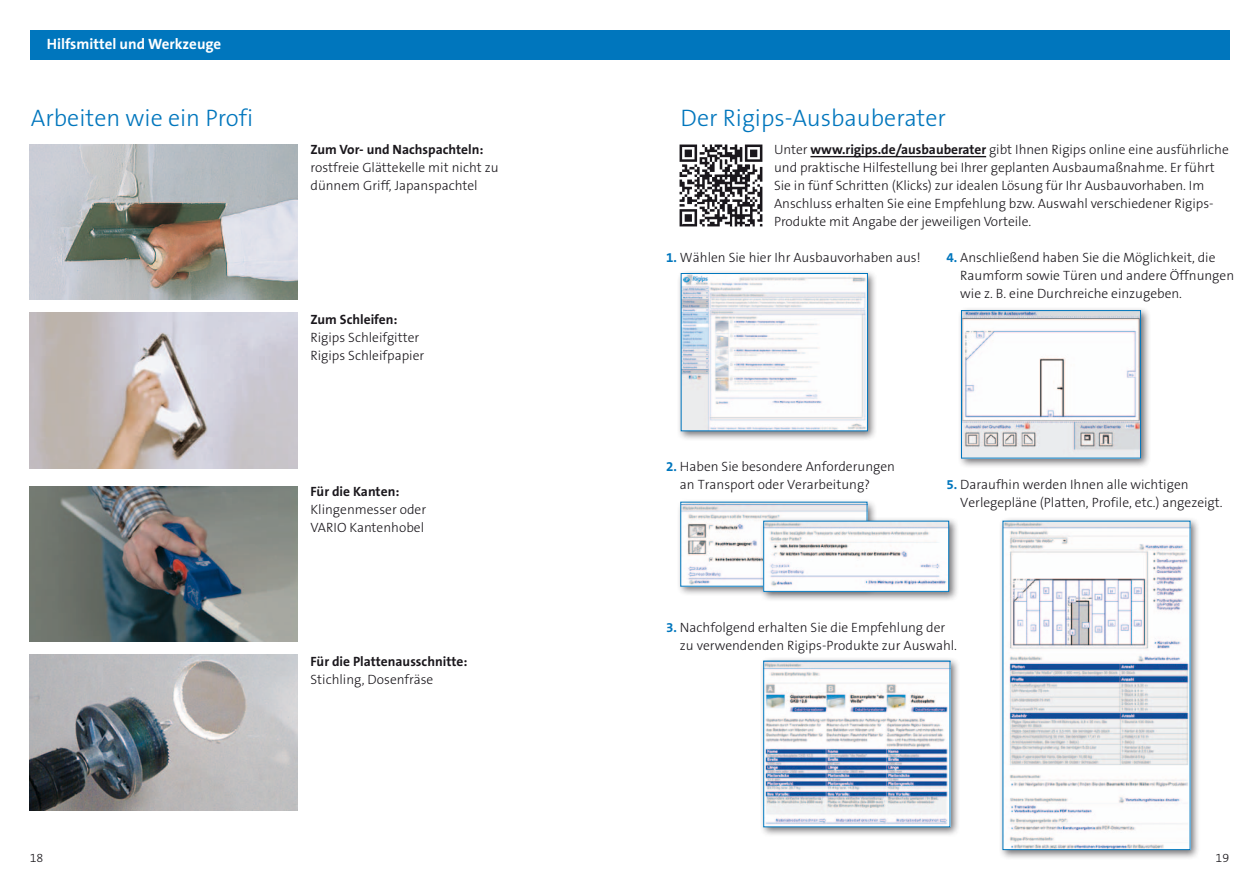
<style>
.page{position:relative;width:1259px;height:893px;background:#fff}
.page>*{position:absolute;margin:0;border:0;box-sizing:border-box;transform-origin:0 0}
.t1{font:300 24px "The Sans B3";color:#0076bd}
.t2{font:700 15px "The Sans B7";color:#fff}
.t3{font:300 13.5px/18px "The Sans B3";color:#1a171c}
.t4{font:700 13.5px "The Sans B7";color:#1a171c}
.t5{font:300 12.45px "The Sans B W3";color:#1a171c}
.s1{font-family:"The Sans B7";font-weight:700}
.s2{font-family:"The Sans B7";font-weight:700;color:#0076bd}
</style>
<div class="page">
<img style="left:30px;top:144px;width:268px;height:155px">
<hr style="left:810px;top:156px;width:176px;height:1px;background:#1a171c">
<div style="left:30px;top:30px;width:1199px;height:30px;background:#0076bd"></div>
<img style="left:30px;top:486px;width:268px;height:155px">
<img style="left:30px;top:313px;width:268px;height:155px">
<img style="left:30px;top:655px;width:268px;height:155px">
<div style="left:677px;top:269px;width:200px;height:172px;background:#1a171c;opacity:.6"></div>
<img style="left:683px;top:275px;width:182px;height:154px">
<div style="left:676px;top:498px;width:201px;height:98px;background:#1a171c;opacity:.6"></div>
<img style="left:682px;top:505px;width:183px;height:79px">
<div style="left:759px;top:517px;width:200px;height:85px;background:#1a171c;opacity:.6"></div>
<img style="left:765px;top:523px;width:182px;height:67px">
<div style="left:763px;top:521px;width:186px;height:71px;border:1px solid #0076bd"></div>
<div style="left:759px;top:657px;width:201px;height:180px;background:#1a171c;opacity:.6"></div>
<img style="left:765px;top:663px;width:183px;height:162px">
<div style="left:763px;top:661px;width:187px;height:166px;border:1px solid #0076bd"></div>
<div style="left:957px;top:306px;width:193px;height:162px;background:#1a171c;opacity:.6"></div>
<img style="left:963px;top:312px;width:175px;height:144px">
<div style="left:961px;top:310px;width:179px;height:148px;border:1px solid #0076bd"></div>
<div style="left:999px;top:517px;width:201px;height:343px;background:#1a171c;opacity:.6"></div>
<img style="left:1004px;top:523px;width:184px;height:325px">
<img style="left:679px;top:144px;width:84px;height:83px">
<p class="t2" style="left:47px;top:36px;width:176px">Hilfsmittel und Werkzeuge</p>
<h1 class="t1" style="left:31px;top:105px;width:224px">Arbeiten wie ein Profi</h1>
<h1 class="t1" style="left:680px;top:105px;width:267px">Der Rigips-Ausbauberater</h1>
<p class="t5" style="left:30px;top:850px;width:15px">18</p>
<p class="t4" style="left:310px;top:142px;width:174px">Zum Vor- und Nachspachteln:</p>
<p class="t3" style="left:310px;top:159px;width:190px">rostfreie Glättekelle mit nicht zu dünnem Griff, Japanspachtel</p>
<p class="t4" style="left:310px;top:312px;width:88px">Zum Schleifen:</p>
<p class="t3" style="left:310px;top:329px;width:115px">Rigips Schleifgitter<br>Rigips Schleifpapier</p>
<p class="t4" style="left:310px;top:484px;width:90px">Für die Kanten:</p>
<p class="t3" style="left:310px;top:501px;width:117px">Klingenmesser oder<br>VARIO Kantenhobel</p>
<p class="t4" style="left:310px;top:654px;width:158px">Für die Plattenausschnitte:</p>
<p class="t3" style="left:310px;top:671px;width:124px">Stichling, Dosenfräse</p>
<p class="t3" style="left:774px;top:141px;width:456px">Unter <span class="s1">www.rigips.de/ausbauberater</span> gibt Ihnen Rigips online eine ausführliche und praktische Hilfestellung bei Ihrer geplanten Ausbaumaßnahme. Er führt Sie in fünf Schritten (Klicks) zur idealen Lösung für Ihr Ausbauvorhaben. Im Anschluss erhalten Sie eine Empfehlung bzw. Auswahl verschiedener Rigips-Produkte mit Angabe der jeweiligen Vorteile.</p>
<p class="t3" style="left:666px;top:249px;width:256px"><span class="s2">1.</span> Wählen Sie hier Ihr Ausbauvorhaben aus!</p>
<p class="t3" style="left:960px;top:249px;width:275px;text-indent:-14px"><span class="s2">4.</span> Anschließend haben Sie die Möglichkeit, die<br>Raumform sowie Türen und andere Öffnungen wie z. B. eine Durchreiche einzugeben.</p>
<p class="t3" style="left:680px;top:458px;width:216px;text-indent:-14px"><span class="s2">2.</span> Haben Sie besondere Anforderungen an Transport oder Verarbeitung?</p>
<p class="t3" style="left:960px;top:476px;width:264px;text-indent:-14px"><span class="s2">5.</span> Daraufhin werden Ihnen alle wichtigen<br>Verlegepläne (Platten, Profile, etc.) angezeigt.</p>
<p class="t3" style="left:680px;top:618px;width:279px;text-indent:-14px"><span class="s2">3.</span> Nachfolgend erhalten Sie die Empfehlung der zu verwendenden Rigips-Produkte zur Auswahl.</p>
<p class="t5" style="left:1215px;top:850px;width:15px">19</p>
</div>
